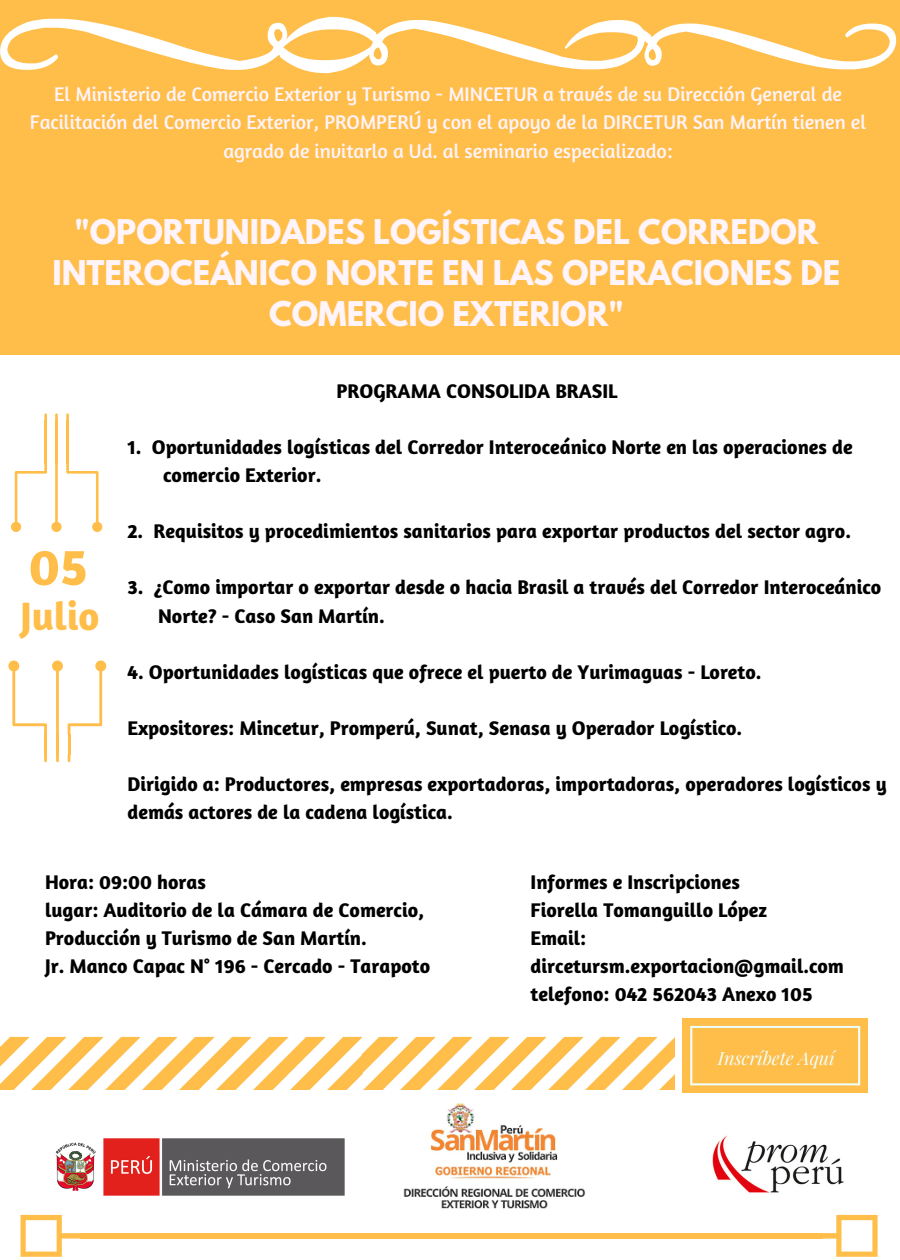
<style>
.page{position:relative;width:900px;height:1260px;background:#fff}
.page>*{position:absolute;margin:0;border:0;box-sizing:border-box;transform-origin:0 0}
.t1{font:700 52.75px "Amaranth";color:#ffbd4a}
.t2{font:700 40.25px "Amaranth";color:#ffbd4a}
.t3{font:700 30.25px/41.2px "League Spartan";color:#fff4fa;text-align:center}
.t4{font:700 20px/28px "Amaranth";color:#000}
.t5{font:20px/28px "Amaranth";color:#fff4fa;text-align:center}
.t6{font:italic 18.25px "Playfair Display";color:#eefff9}
</style>
<div class="page">
<div style="left:0;top:0;width:900px;height:354px;background:#ffbd4a"></div>
<img style="left:712px;top:1136px;width:132px;height:57px">
<svg style="left:0;top:1037px;width:675px;height:52px"></svg>
<svg style="left:56px;top:755px;width:3px;height:7px"></svg>
<svg style="left:68px;top:755px;width:2px;height:7px"></svg>
<svg style="left:44px;top:755px;width:3px;height:7px"></svg>
<hr style="left:56px;top:734px;width:3px;height:21px;background:#ffbd4a">
<hr style="left:68px;top:734px;width:2px;height:21px;background:#ffbd4a">
<hr style="left:44px;top:734px;width:3px;height:21px;background:#ffbd4a">
<svg style="left:8px;top:661px;width:98px;height:74px"></svg>
<svg style="left:55px;top:413px;width:3px;height:7px"></svg>
<svg style="left:44px;top:413px;width:3px;height:7px"></svg>
<svg style="left:66px;top:413px;width:3px;height:7px"></svg>
<hr style="left:55px;top:420px;width:3px;height:43px;background:#ffbd4a">
<hr style="left:44px;top:420px;width:3px;height:43px;background:#ffbd4a">
<hr style="left:66px;top:420px;width:3px;height:43px;background:#ffbd4a">
<svg style="left:11px;top:463px;width:91px;height:69px"></svg>
<svg style="left:0;top:17px;width:896px;height:56px"></svg>
<div style="left:80px;top:1233px;width:743px;height:6px;background:#ffbd4a"></div>
<svg style="left:823px;top:1215px;width:55px;height:42px"></svg>
<svg style="left:21px;top:1215px;width:59px;height:42px"></svg>
<div style="left:683px;top:1018px;width:185px;height:75px;background:#ffbd4a"></div>
<svg style="left:690px;top:1026px;width:170px;height:59px"></svg>
<img style="left:403px;top:1103px;width:183px;height:106px">
<img style="left:55px;top:1138px;width:290px;height:58px">
<p class="t5" style="left:30px;top:80px;width:838px">El Ministerio de Comercio Exterior y Turismo - MINCETUR a través de su Dirección General de<br>Facilitación del Comercio Exterior, PROMPERÚ y con el apoyo de la DIRCETUR San Martín tienen el agrado de invitarlo a Ud. al seminario especializado:</p>
<h3 class="t3" style="left:52px;top:215px;width:789px">"OPORTUNIDADES LOGÍSTICAS DEL CORREDOR<br>INTEROCEÁNICO NORTE EN LAS OPERACIONES DE<br>COMERCIO EXTERIOR"</h3>
<h1 class="t1" style="left:29px;top:534px;width:60px">05</h1>
<h2 class="t2" style="left:20px;top:591px;width:81px">Julio</h2>
<p class="t4" style="left:337px;top:376px;width:283px">PROGRAMA CONSOLIDA BRASIL</p>
<p class="t4" style="left:163px;top:432px;width:691px;text-indent:-36px">1. Oportunidades logísticas del Corredor Interoceánico Norte en las operaciones de comercio Exterior.</p>
<p class="t4" style="left:128px;top:517px;width:725px">2. Requisitos y procedimientos sanitarios para exportar productos del sector agro.</p>
<p class="t4" style="left:158px;top:573px;width:725px;text-indent:-31px">3. ¿Como importar o exportar desde o hacia Brasil a través del Corredor Interoceánico<br>Norte? - Caso San Martín.</p>
<p class="t4" style="left:128px;top:657px;width:636px">4. Oportunidades logísticas que ofrece el puerto de Yurimaguas - Loreto.</p>
<p class="t4" style="left:128px;top:714px;width:616px">Expositores: Mincetur, Promperú, Sunat, Senasa y Operador Logístico.</p>
<p class="t4" style="left:128px;top:770px;width:761px">Dirigido a: Productores, empresas exportadoras, importadoras, operadores logísticos y demás actores de la cadena logística.</p>
<p class="t4" style="left:45px;top:867px;width:387px">Hora: 09:00 horas<br>lugar: Auditorio de la Cámara de Comercio, Producción y Turismo de San Martín.<br>Jr. Manco Capac N° 196 - Cercado - Tarapoto</p>
<p class="t4" style="left:531px;top:867px;width:315px">Informes e Inscripciones<br>Fiorella Tomanguillo López<br>Email: dircetursm.exportacion@gmail.com telefono: 042 562043 Anexo 105</p>
<p class="t6" style="left:718px;top:1045px;width:118px">Inscríbete Aquí</p>
</div>
